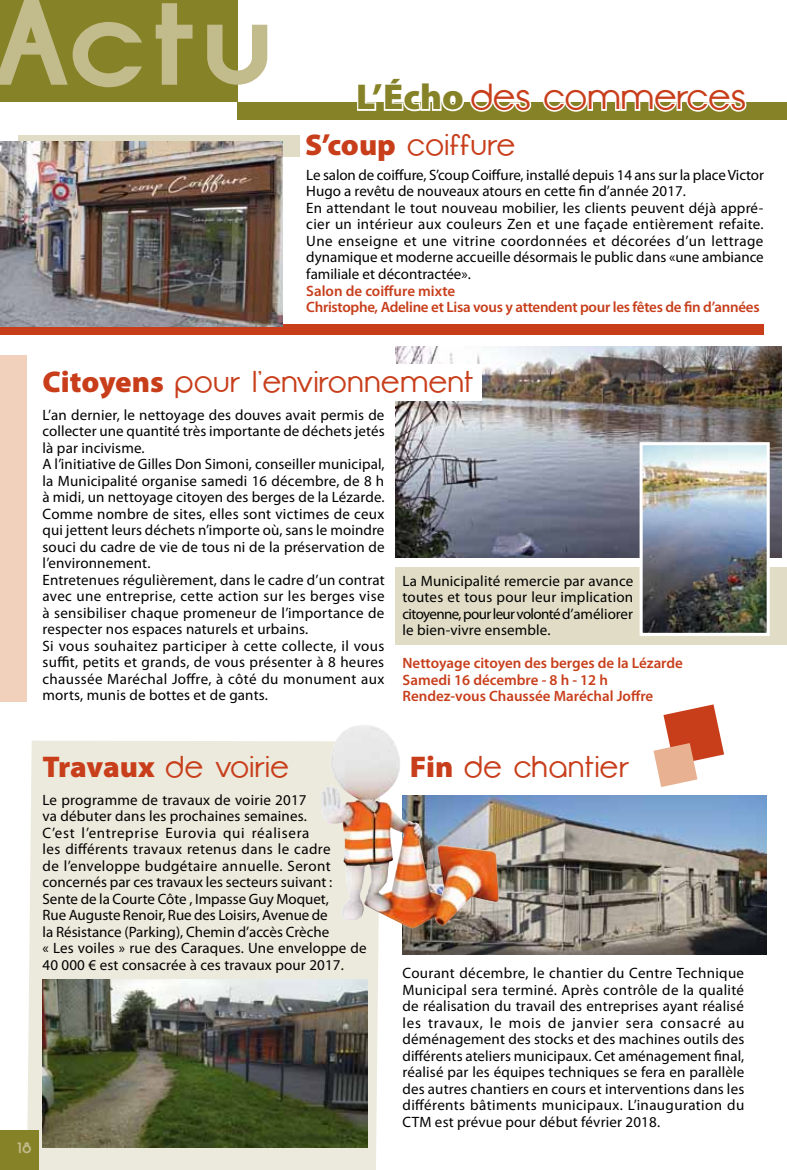
<style>
.page{position:relative;width:787px;height:1170px;background:#fff}
.page>*{position:absolute;margin:0;border:0;box-sizing:border-box;transform-origin:0 0}
.t1{font:36px "Opificio";letter-spacing:.005em;color:#c83e1b}
.t2{font:30px "Opificio";letter-spacing:.025em;color:#c83e1b}
.t3{font:15px/16.5px "Myriad Pro";letter-spacing:.01em;color:#000}
.t4{font:600 15px/16.5px "Myriad Pro";color:#c83e1b}
.t5{font:600 15px/16.5px "Myriad Pro";letter-spacing:-.02em;color:#c83e1b}
.t6{font:700 15px "Opificio Serif";color:#c2bb8c}
.s1{font-family:"Myriad Pro";font-weight:900;color:#868227}
.s2{font-family:"Myriad Pro";font-weight:900}
</style>
<div class="page">
<div style="left:0;top:0;width:237px;height:102px;background:#868227"></div>
<svg style="left:0;top:0;width:267px;height:87px"></svg>
<hr style="left:786px;top:0;width:1px;height:1169px;background:#e9e5e8">
<div style="left:27px;top:740px;width:352px;height:429px;background:#eceadc"></div>
<div style="left:395px;top:567px;width:392px;height:77px;background:#e0dcc5"></div>
<div style="left:0;top:355px;width:27px;height:347px;background:#f2d1bc"></div>
<img style="left:395px;top:347px;width:387px;height:210px">
<div style="left:35px;top:365px;width:447px;height:36px;background:#fff"></div>
<svg style="left:653px;top:704px;width:71px;height:83px"></svg>
<div style="left:18px;top:135px;width:282px;height:21px;background:#e0dcc5"></div>
<div style="left:237px;top:102px;width:550px;height:18px;background:#868227"></div>
<svg style="left:357px;top:102px;width:175px;height:10px"></svg>
<svg style="left:543px;top:102px;width:204px;height:10px"></svg>
<div style="left:0;top:324px;width:763px;height:11px;background:#c83e1b"></div>
<img style="left:0;top:141px;width:283px;height:185px">
<img style="left:643px;top:446px;width:122px;height:186px">
<div style="left:639px;top:442px;width:130px;height:194px;border:3px solid #fff"></div>
<img style="left:402px;top:795px;width:364px;height:159px">
<img style="left:319px;top:725px;width:180px;height:204px">
<img style="left:43px;top:979px;width:325px;height:168px">
<div style="left:0;top:1130px;width:38px;height:39px;background:#868227"></div>
<h1 class="t1" style="left:356px;top:77px;width:391px"><span class="s1">L’écho</span> des commerces</h1>
<h2 class="t2" style="left:305px;top:128px;width:211px"><span class="s2">S’coup</span> coiffure</h2>
<p class="t3" style="left:306px;top:166px;width:459px">Le salon de coiffure, S’coup Coiffure, installé depuis 14 ans sur la place Victor Hugo a revêtu de nouveaux atours en cette fin d’année 2017.<br>En attendant le tout nouveau mobilier, les clients peuvent déjà appré&shy;cier un intérieur aux couleurs Zen et une façade entièrement refaite.<br>Une enseigne et une vitrine coordonnées et décorées d’un lettrage dynamique et moderne accueille désormais le public dans «une ambiance familiale et décontractée».</p>
<p class="t5" style="left:306px;top:282px;width:455px">Salon de coiffure mixte<br>Christophe, Adeline et Lisa vous y attendent pour les fêtes de fin d’années</p>
<h2 class="t2" style="left:43px;top:364px;width:432px"><span class="s2">Citoyens</span> pour l’environnement</h2>
<p class="t3" style="left:43px;top:406px;width:344px">L’an dernier, le nettoyage des douves avait permis de collecter une quantité très importante de déchets jetés là par incivisme.<br>A l’initiative de Gilles Don Simoni, conseiller municipal, la Municipalité organise samedi 16 décembre, de 8 h à midi, un nettoyage citoyen des berges de la Lézarde.<br>Comme nombre de sites, elles sont victimes de ceux qui jettent leurs déchets n’importe où, sans le moindre souci du cadre de vie de tous ni de la préservation de l’environnement.<br>Entretenues régulièrement, dans le cadre d’un contrat avec une entreprise, cette action sur les berges vise à sensibiliser chaque promeneur de l’importance de respecter nos espaces naturels et urbains.<br>Si vous souhaitez participer à cette collecte, il vous suffit, petits et grands, de vous présenter à 8 heures chaussée Maréchal Joffre, à côté du monument aux morts, munis de bottes et de gants.</p>
<p class="t3" style="left:402px;top:572px;width:232px;text-align:justify">La Municipalité remercie par avance toutes et tous pour leur implication citoyenne, pour leur volonté d’améliorer le bien-vivre ensemble.</p>
<p class="t4" style="left:402px;top:654px;width:282px">Nettoyage citoyen des berges de la Lézarde<br>Samedi 16 décembre - 8 h - 12 h<br>Rendez-vous Chaussée Maréchal Joffre</p>
<p class="t6" style="left:17px;top:1138px;width:16px">18</p>
<h2 class="t2" style="left:43px;top:749px;width:248px"><span class="s2">Travaux</span> de voirie</h2>
<h2 class="t2" style="left:410px;top:749px;width:221px"><span class="s2">Fin</span> de chantier</h2>
<p class="t3" style="left:43px;top:791px;width:326px">Le programme de travaux de voirie 2017<br>va débuter dans les prochaines semaines.<br>C’est l’entreprise Eurovia qui réalisera<br>les différents travaux retenus dans le cadre<br>de l’enveloppe budgétaire annuelle. Seront concernés par ces travaux les secteurs suivant :<br>Sente de la Courte Côte , Impasse Guy Moquet,<br>Rue Auguste Renoir, Rue des Loisirs, Avenue de<br>la Résistance (Parking), Chemin d’accès Crèche<br>« Les voiles » rue des Caraques. Une enveloppe de 40 000 € est consacrée à ces travaux pour 2017.</p>
<p class="t3" style="left:402px;top:964px;width:343px;text-align:justify">Courant décembre, le chantier du Centre Technique Municipal sera terminé. Après contrôle de la qualité de réalisation du travail des entreprises ayant réalisé les travaux, le mois de janvier sera consacré au déménagement des stocks et des machines outils des différents ateliers municipaux. Cet aménagement final, réalisé par les équipes techniques se fera en parallèle des autres chantiers en cours et interventions dans les différents bâtiments municipaux. L’inauguration du CTM est prévue pour début février 2018.</p>
</div>
